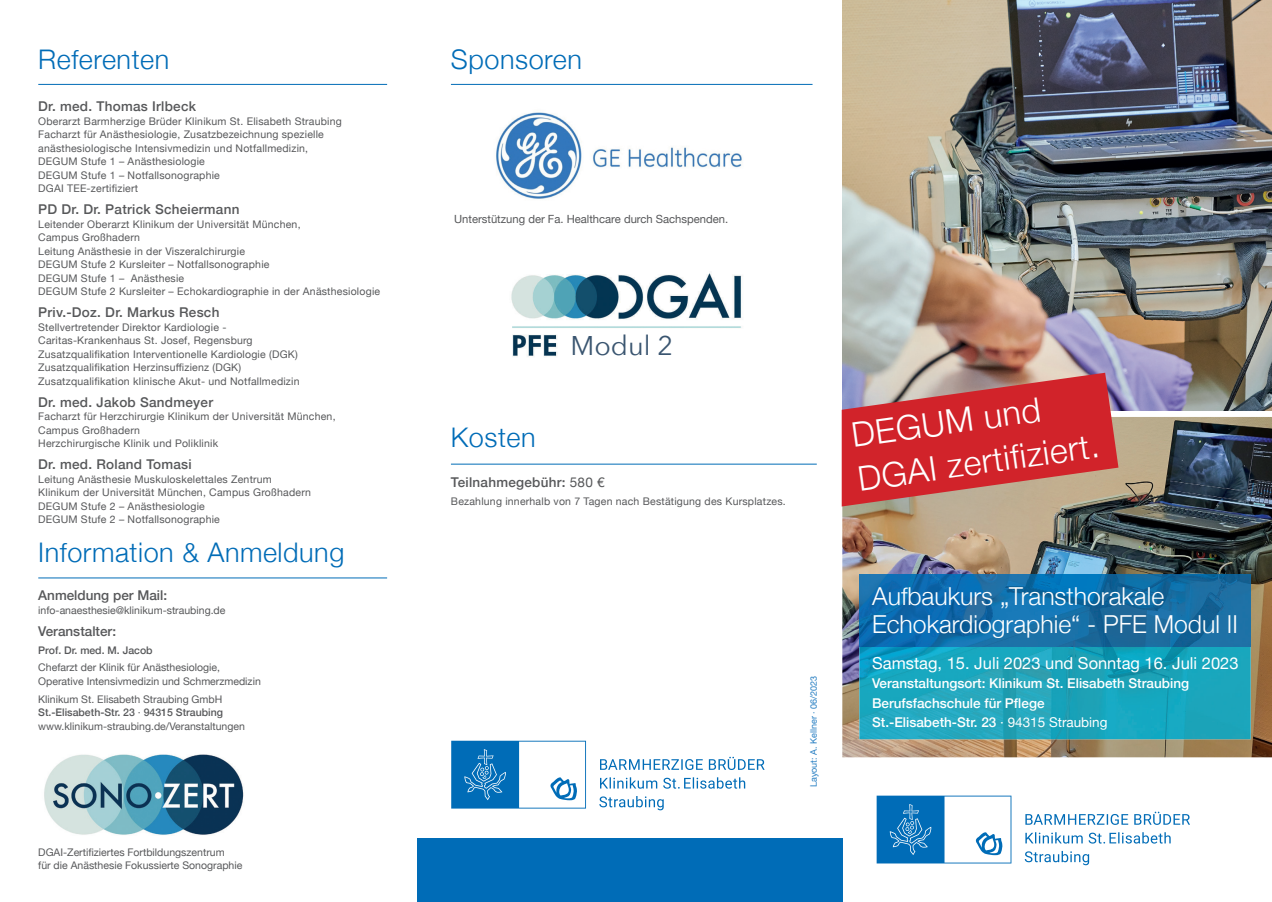
<style>
.page{position:relative;width:1272px;height:902px;background:#fff}
.page>*{position:absolute;margin:0;border:0;box-sizing:border-box;transform-origin:0 0}
.t1{font:300 33.9px/44px "Helvetica Neue";color:#fff}
.t2{font:300 27px "Helvetica Neue";letter-spacing:.02em;color:#006cb7}
.t3{font:27px "Avenir Next";color:#3a5570}
.t4{font:300 24.75px/28.5px "Helvetica Neue";color:#fff}
.t5{font:16.5px "Helvetica Neue";color:#fff}
.t6{font:500 13.5px "Helvetica Neue";letter-spacing:.02em;color:#57585a}
.t7{font:500 13.5px/19.5px "Helvetica Neue";color:#fff}
.t8{font:500 13.5px "Helvetica Neue";color:#57585a}
.t9{font:11.25px "Helvetica Neue";color:#57585a}
.t10{font:10.5px/13.5px "Helvetica Neue";letter-spacing:.02em;color:#57585a}
.t11{font:10.5px/13.5px "Helvetica Neue";color:#57585a}
.t12{font:500 10.5px "Helvetica Neue";color:#57585a}
.t13{font:9px "Helvetica Neue";color:#267ec2}
.s1{font-weight:500}
.s2{font-weight:400}
</style>
<div class="page">
<img style="left:842px;top:417px;width:429px;height:340px">
<img style="left:859px;top:574px;width:391px;height:165px">
<svg style="left:1024px;top:850px;width:65px;height:15px"></svg>
<svg style="left:1025px;top:832px;width:145px;height:11px"></svg>
<svg style="left:1025px;top:811px;width:164px;height:13px"></svg>
<svg style="left:876px;top:795px;width:135px;height:68px"></svg>
<hr style="left:451px;top:84px;width:361px;height:1px;background:#006cb7">
<hr style="left:38px;top:577px;width:349px;height:1px;background:#006cb7">
<img style="left:842px;top:0;width:429px;height:410px">
<hr style="left:38px;top:84px;width:349px;height:1px;background:#006cb7">
<img style="left:496px;top:112px;width:246px;height:87px">
<svg style="left:841px;top:371px;width:278px;height:137px"></svg>
<div style="left:417px;top:838px;width:425px;height:63px;background:#006cb7"></div>
<svg style="left:599px;top:796px;width:64px;height:14px"></svg>
<svg style="left:600px;top:777px;width:145px;height:11px"></svg>
<svg style="left:600px;top:756px;width:164px;height:13px"></svg>
<svg style="left:451px;top:740px;width:135px;height:68px"></svg>
<img style="left:44px;top:754px;width:200px;height:81px">
<img style="left:511px;top:271px;width:231px;height:86px">
<div style="left:566px;top:332px;width:186px;height:40px;background:#fff"></div>
<hr style="left:451px;top:463px;width:365px;height:1px;background:#006cb7">
<h2 class="t2" style="left:38px;top:37px;width:132px">Referenten</h2>
<p class="t6" style="left:38px;top:95px;width:159px">Dr. med. Thomas Irlbeck</p>
<p class="t10" style="left:38px;top:115px;width:305px">Oberarzt Barmherzige Brüder Klinikum St. Elisabeth Straubing Facharzt für Anästhesiologie, Zusatzbezeichnung spezielle anästhesiologische Intensivmedizin und Notfallmedizin, DEGUM Stufe 1 – Anästhesiologie<br>DEGUM Stufe 1 – Notfallsonographie<br>DGAI TEE-zertifiziert</p>
<p class="t6" style="left:38px;top:198px;width:203px">PD Dr. Dr. Patrick Scheiermann</p>
<p class="t10" style="left:38px;top:218px;width:343px">Leitender Oberarzt Klinikum der Universität München,<br>Campus Großhadern<br>Leitung Anästhesie in der Viszeralchirurgie<br>DEGUM Stufe 2 Kursleiter – Notfallsonographie<br>DEGUM Stufe 1 – Anästhesie<br>DEGUM Stufe 2 Kursleiter – Echokardiographie in der Anästhesiologie</p>
<p class="t6" style="left:38px;top:301px;width:183px">Priv.-Doz. Dr. Markus Resch</p>
<p class="t10" style="left:38px;top:321px;width:263px">Stellvertretender Direktor Kardiologie - Caritas-Krankenhaus St. Josef, Regensburg Zusatzqualifikation Interventionelle Kardiologie (DGK)<br>Zusatzqualifikation Herzinsuffizienz (DGK)<br>Zusatzqualifikation klinische Akut- und Notfallmedizin</p>
<p class="t6" style="left:38px;top:391px;width:176px">Dr. med. Jakob Sandmeyer</p>
<p class="t10" style="left:38px;top:410px;width:299px">Facharzt für Herzchirurgie Klinikum der Universität München,<br>Campus Großhadern<br>Herzchirurgische Klinik und Poliklinik</p>
<p class="t6" style="left:38px;top:453px;width:155px">Dr. med. Roland Tomasi</p>
<p class="t10" style="left:38px;top:473px;width:274px">Leitung Anästhesie Muskuloskelettales Zentrum Klinikum der Universität München, Campus Großhadern DEGUM Stufe 2 – Anästhesiologie<br>DEGUM Stufe 2 – Notfallsonographie</p>
<h2 class="t2" style="left:38px;top:530px;width:307px">Information &amp; Anmeldung</h2>
<p class="t8" style="left:38px;top:584px;width:130px">Anmeldung per Mail:</p>
<p class="t11" style="left:38px;top:604px;width:189px">info-anaesthesie@klinikum-straubing.de</p>
<p class="t8" style="left:38px;top:620px;width:79px">Veranstalter:</p>
<p class="t12" style="left:38px;top:641px;width:116px">Prof. Dr. med. M. Jacob</p>
<p class="t11" style="left:38px;top:661px;width:224px">Chefarzt der Klinik für Anästhesiologie,<br>Operative Intensivmedizin und Schmerzmedizin</p>
<p class="t11" style="left:38px;top:692px;width:208px">Klinikum St. Elisabeth Straubing GmbH<br><span class="s1">St.-Elisabeth-Str. 23</span> · <span class="s1">94315 Straubing </span>www.klinikum-straubing.de/Veranstaltungen</p>
<p class="t11" style="left:38px;top:845px;width:205px">DGAI-Zertifiziertes Fortbildungszentrum<br>für die Anästhesie Fokussierte Sonographie</p>
<h2 class="t2" style="left:451px;top:37px;width:132px">Sponsoren</h2>
<p class="t9" style="left:454px;top:211px;width:276px">Unterstützung der Fa. Healthcare durch Sachspenden.</p>
<h2 class="t3" style="left:570px;top:322px;width:104px">Modul 2</h2>
<h2 class="t2" style="left:451px;top:416px;width:86px">Kosten</h2>
<p class="t6" style="left:451px;top:471px;width:155px">Teilnahmegebühr: <span class="s2">580 €</span></p>
<p class="t10" style="left:451px;top:494px;width:336px">Bezahlung innerhalb von 7 Tagen nach Bestätigung des Kursplatzes.</p>
<p class="t13" style="left:807px;top:787px;width:113px;rotate:-90deg">Layout: A. Kellner · 06/2023</p>
<h1 class="t1" style="left:848px;top:411px;width:245px;rotate:-8deg">DEGUM und<br>DGAI zertifiziert.</h1>
<h3 class="t4" style="left:872px;top:579px;width:367px">Aufbaukurs „Transthorakale<br>Echokardiographie“ - PFE Modul II</h3>
<h3 class="t5" style="left:872px;top:651px;width:368px">Samstag, 15. Juli 2023 und Sonntag 16. Juli 2023</h3>
<p class="t7" style="left:872px;top:672px;width:318px">Veranstaltungsort: Klinikum St. Elisabeth Straubing<br>Berufsfachschule für Pflege<br>St.-Elisabeth-Str. 23 <span class="s2">· 94315 Straubing</span></p>
</div>
